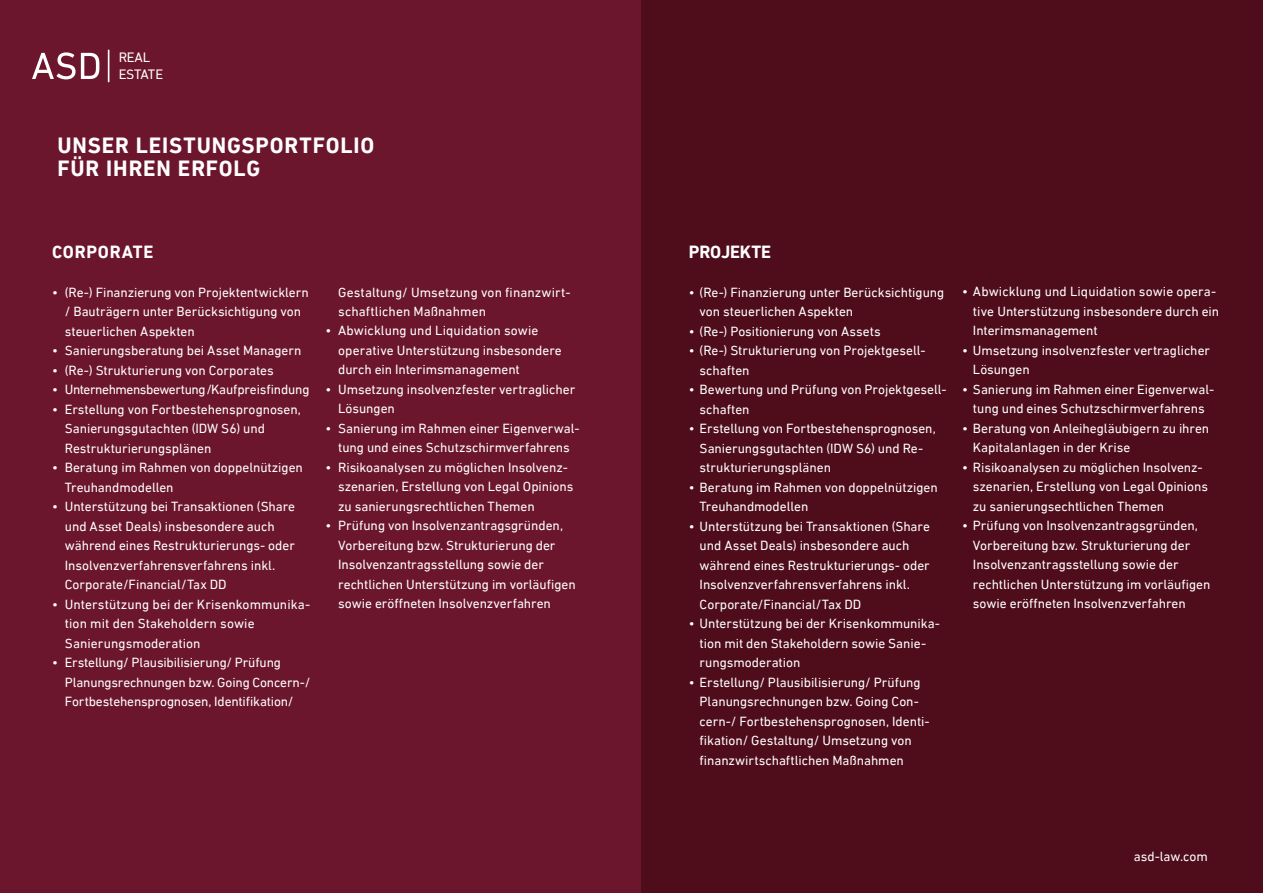
<style>
.page{position:relative;width:1263px;height:893px;background:#6c162e}
.page>*{position:absolute;margin:0;border:0;box-sizing:border-box;transform-origin:0 0}
.t1{font:700 22.5px/22.5px "DIN Next LT Pro";letter-spacing:.04em;color:#fff}
.t2{font:700 18px "DIN Next LT Pro";letter-spacing:.04em;color:#fff}
.t3{font:700 18px "DIN Next LT Pro";letter-spacing:-.01em;color:#fff}
.t4{font:13.8px/16.6px "DIN Next LT Pro";color:#fff}
.t5{font:13.5px/19.5px "DIN Next LT Pro";letter-spacing:-.005em;color:#fff}
.t6{font:13.5px "DIN Next LT Pro";letter-spacing:-.03em;color:#fff}
</style>
<div class="page">
<div style="left:641px;top:0;width:622px;height:893px;background:#4f0c1b"></div>
<svg style="left:32px;top:52px;width:67px;height:27px"></svg>
<hr style="left:108px;top:50px;width:1px;height:32px;background:#fff">
<p class="t4" style="left:118px;top:49px;width:46px">REAL<br>ESTATE</p>
<h1 class="t1" style="left:57px;top:134px;width:318px">UNSER LEISTUNGSPORTFOLIO<br>FÜR IHREN ERFOLG</h1>
<h2 class="t2" style="left:52px;top:241px;width:103px">CORPORATE</h2>
<p class="t5" style="left:65px;top:282px;width:245px;text-indent:-13px">• (Re-) Finanzierung von Projektentwicklern / Bauträgern unter Berücksichtigung von steuerlichen Aspekten</p>
<p class="t5" style="left:52px;top:341px;width:251px">• Sanierungsberatung bei Asset Managern</p>
<p class="t5" style="left:52px;top:360px;width:223px">• (Re-) Strukturierung von Corporates</p>
<p class="t6" style="left:52px;top:382px;width:259px">• Unternehmensbewertung /Kaufpreisfindung</p>
<p class="t5" style="left:65px;top:399px;width:238px;text-indent:-13px">• Erstellung von Fortbestehensprognosen,<br>Sanierungsgutachten (IDW S6) und<br>Restrukturierungsplänen</p>
<p class="t5" style="left:65px;top:458px;width:240px;text-indent:-13px">• Beratung im Rahmen von doppelnützigen<br>Treuhandmodellen</p>
<p class="t5" style="left:65px;top:497px;width:232px;text-indent:-13px">• Unterstützung bei Transaktionen (Share und Asset Deals) insbesondere auch während eines Restrukturierungs- oder Insolvenzverfahrensverfahrens inkl.<br>Corporate/Financial/Tax DD</p>
<p class="t5" style="left:65px;top:594px;width:247px;text-indent:-13px">• Unterstützung bei der Krisenkommunika&shy;tion mit den Stakeholdern sowie<br>Sanierungsmoderation</p>
<p class="t5" style="left:65px;top:652px;width:247px;text-indent:-13px">• Erstellung/ Plausibilisierung/ Prüfung<br>Planungsrechnungen bzw. Going Concern-/<br>Fortbestehensprognosen, Identifikation/</p>
<p class="t5" style="left:338px;top:282px;width:234px">Gestaltung/ Umsetzung von finanzwirt&shy;schaftlichen Maßnahmen</p>
<p class="t5" style="left:338px;top:321px;width:225px;text-indent:-13px">• Abwicklung und Liquidation sowie operative Unterstützung insbesondere durch ein Interimsmanagement</p>
<p class="t5" style="left:338px;top:379px;width:239px;text-indent:-13px">• Umsetzung insolvenzfester vertraglicher<br>Lösungen</p>
<p class="t5" style="left:325px;top:418px;width:256px;text-align:center">• Sanierung im Rahmen einer Eigenverwal&shy;tung und eines Schutzschirmverfahrens</p>
<p class="t5" style="left:338px;top:457px;width:237px;text-indent:-13px">• Risikoanalysen zu möglichen Insolvenz&shy;szenarien, Erstellung von Legal Opinions zu sanierungsrechtlichen Themen</p>
<p class="t5" style="left:338px;top:516px;width:239px;text-indent:-13px">• Prüfung von Insolvenzantragsgründen, Vorbereitung bzw. Strukturierung der Insolvenzantragsstellung sowie der rechtlichen Unterstützung im vorläufigen sowie eröffneten Insolvenzverfahren</p>
<h2 class="t3" style="left:689px;top:241px;width:84px">PROJEKTE</h2>
<p class="t5" style="left:700px;top:282px;width:246px;text-indent:-11px">• (Re-) Finanzierung unter Berücksichtigung von steuerlichen Aspekten</p>
<p class="t5" style="left:689px;top:321px;width:193px">• (Re-) Positionierung von Assets</p>
<p class="t5" style="left:700px;top:341px;width:227px;text-indent:-11px">• (Re-) Strukturierung von Projektgesell&shy;schaften</p>
<p class="t5" style="left:700px;top:380px;width:249px;text-indent:-11px">• Bewertung und Prüfung von Projektgesell&shy;schaften</p>
<p class="t5" style="left:700px;top:419px;width:238px;text-indent:-11px">• Erstellung von Fortbestehensprognosen,<br>Sanierungsgutachten (IDW S6) und Re&shy;strukturierungsplänen</p>
<p class="t5" style="left:700px;top:477px;width:240px;text-indent:-11px">• Beratung im Rahmen von doppelnützigen<br>Treuhandmodellen</p>
<p class="t5" style="left:700px;top:516px;width:232px;text-indent:-11px">• Unterstützung bei Transaktionen (Share und Asset Deals) insbesondere auch während eines Restrukturierungs- oder Insolvenzverfahrensverfahrens inkl.<br>Corporate/Financial/Tax DD</p>
<p class="t5" style="left:700px;top:613px;width:242px;text-indent:-11px">• Unterstützung bei der Krisenkommunika&shy;tion mit den Stakeholdern sowie Sanie&shy;rungsmoderation</p>
<p class="t5" style="left:700px;top:672px;width:232px;text-indent:-11px">• Erstellung/ Plausibilisierung/ Prüfung Planungsrechnungen bzw. Going Con&shy;cern-/ Fortbestehensprognosen, Identi&shy;fikation/ Gestaltung/ Umsetzung von finanzwirtschaftlichen Maßnahmen</p>
<p class="t5" style="left:973px;top:282px;width:248px;text-indent:-11px">• Abwicklung und Liquidation sowie opera&shy;tive Unterstützung insbesondere durch ein<br>Interimsmanagement</p>
<p class="t5" style="left:973px;top:340px;width:239px;text-indent:-11px">• Umsetzung insolvenzfester vertraglicher<br>Lösungen</p>
<p class="t5" style="left:962px;top:379px;width:253px;text-align:center">• Sanierung im Rahmen einer Eigenverwal&shy;tung und eines Schutzschirmverfahrens</p>
<p class="t5" style="left:973px;top:418px;width:238px;text-indent:-11px">• Beratung von Anleihegläubigern zu ihren<br>Kapitalanlagen in der Krise</p>
<p class="t5" style="left:973px;top:457px;width:237px;text-indent:-11px">• Risikoanalysen zu möglichen Insolvenz&shy;szenarien, Erstellung von Legal Opinions zu sanierungsechtlichen Themen</p>
<p class="t5" style="left:973px;top:516px;width:239px;text-indent:-11px">• Prüfung von Insolvenzantragsgründen, Vorbereitung bzw. Strukturierung der Insolvenzantragsstellung sowie der rechtlichen Unterstützung im vorläufigen sowie eröffneten Insolvenzverfahren</p>
<p class="t5" style="left:1134px;top:846px;width:76px">asd-law.com</p>
</div>
